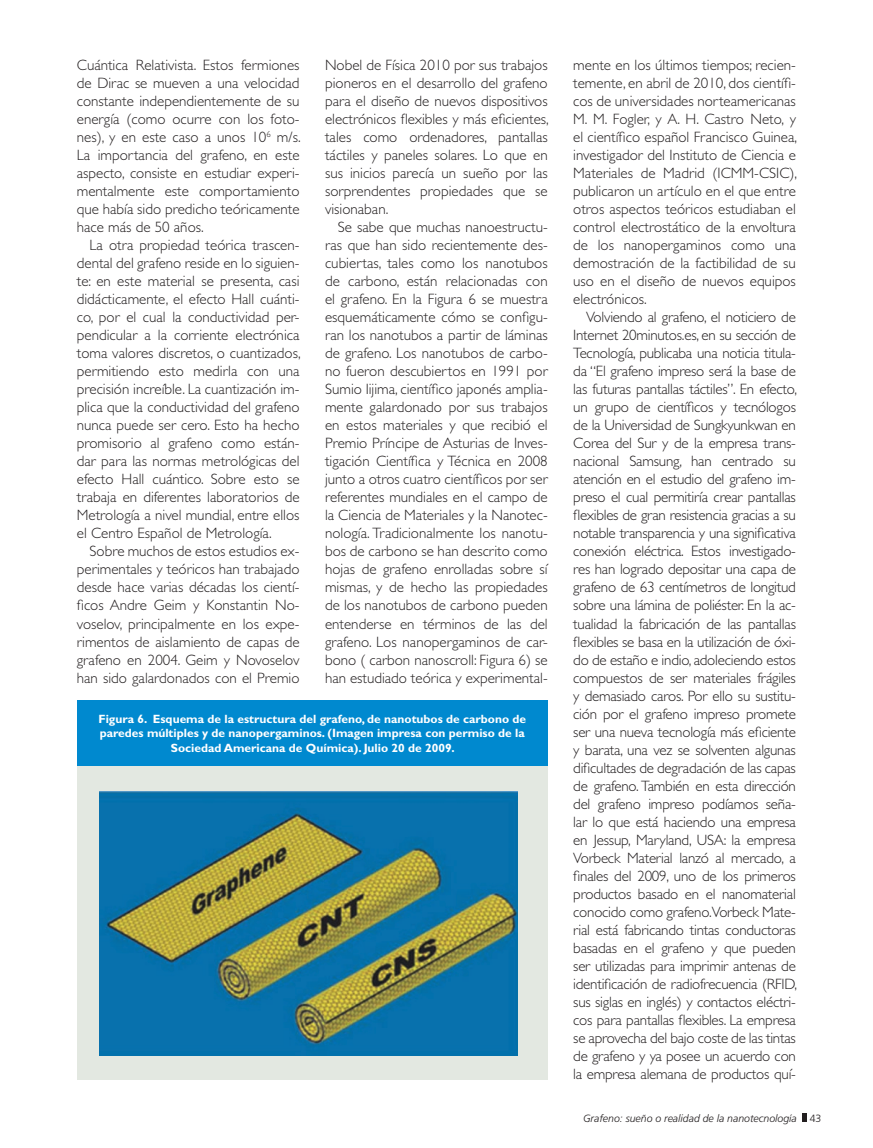
<style>
.page{position:relative;width:873px;height:1148px;background:#fff}
.page>*{position:absolute;margin:0;border:0;box-sizing:border-box;transform-origin:0 0}
.t1{font:300 15px/18px "Gill Sans Std";color:#231f20;text-align:justify}
.t2{font:700 12px/14.4px "Gill Sans Std";color:#fff;text-align:center}
.t3{font:italic 300 10.5px "Frutiger LT Std";color:#231f20}
.s1{font-style:normal}
</style>
<div class="page">
<svg style="left:802px;top:1113px;width:4px;height:8px"></svg>
<div style="left:77px;top:700px;width:470px;height:65px;background:#0089cf"></div>
<div style="left:77px;top:765px;width:470px;height:314px;background:#e3e8e1"></div>
<img style="left:99px;top:791px;width:418px;height:264px">
<p class="t1" style="left:77px;top:56px;width:225px">Cuántica Relativista. Estos fermiones de Dirac se mueven a una velocidad constante independientemente de su energía (como ocurre con los foto&shy;nes), y en este caso a unos 10<sup>6</sup> m/s.<br>La importancia del grafeno, en este aspecto, consiste en estudiar experi&shy;mentalmente este comportamiento que había sido predicho teóricamente hace más de 50 años.</p>
<p class="t1" style="left:77px;top:236px;width:225px;text-indent:13px">La otra propiedad teórica trascen&shy;dental del grafeno reside en lo siguien&shy;te: en este material se presenta, casi didácticamente, el efecto Hall cuánti&shy;co, por el cual la conductividad per&shy;pendicular a la corriente electrónica toma valores discretos, o cuantizados, permitiendo esto medirla con una precisión increíble. La cuantización im&shy;plica que la conductividad del grafeno nunca puede ser cero. Esto ha hecho promisorio al grafeno como están&shy;dar para las normas metrológicas del efecto Hall cuántico. Sobre esto se trabaja en diferentes laboratorios de Metrología a nivel mundial, entre ellos el Centro Español de Metrología.</p>
<p class="t1" style="left:77px;top:542px;width:224px;text-indent:13px">Sobre muchos de estos estudios ex&shy;perimentales y teóricos han trabajado desde hace varias décadas los cientí&shy;ficos Andre Geim y Konstantin No&shy;voselov, principalmente en los expe&shy;rimentos de aislamiento de capas de grafeno en 2004. Geim y Novoselov han sido galardonados con el Premio</p>
<p class="t1" style="left:325px;top:56px;width:225px">Nobel de Física 2010 por sus trabajos pioneros en el desarrollo del grafeno para el diseño de nuevos dispositivos electrónicos flexibles y más eficientes, tales como ordenadores, pantallas táctiles y paneles solares. Lo que en sus inicios parecía un sueño por las sorprendentes propiedades que se visionaban.</p>
<p class="t1" style="left:325px;top:218px;width:224px;text-indent:13px">Se sabe que muchas nanoestructu&shy;ras que han sido recientemente des&shy;cubiertas, tales como los nanotubos de carbono, están relacionadas con el grafeno. En la Figura 6 se muestra esquemáticamente cómo se configu&shy;ran los nanotubos a partir de láminas de grafeno. Los nanotubos de carbo&shy;no fueron descubiertos en 1991 por Sumio Iijima, científico japonés amplia&shy;mente galardonado por sus trabajos en estos materiales y que recibió el Premio Príncipe de Asturias de Inves&shy;tigación Científica y Técnica en 2008 junto a otros cuatro científicos por ser referentes mundiales en el campo de la Ciencia de Materiales y la Nanotec&shy;nología. Tradicionalmente los nanotu&shy;bos de carbono se han descrito como hojas de grafeno enrolladas sobre sí mismas, y de hecho las propiedades de los nanotubos de carbono pueden entenderse en términos de las del grafeno. Los nanopergaminos de car&shy;bono ( carbon nanoscroll: Figura 6) se han estudiado teórica y experimental-</p>
<p class="t2" style="left:98px;top:711px;width:429px">Figura 6. Esquema de la estructura del grafeno, de nanotubos de carbono de paredes múltiples y de nanopergaminos. (Imagen impresa con permiso de la<br>Sociedad Americana de Química). Julio 20 de 2009.</p>
<p class="t1" style="left:573px;top:56px;width:225px">mente en los últimos tiempos; recien&shy;temente, en abril de 2010, dos científi&shy;cos de universidades norteamericanas M. M. Fogler, y A. H. Castro Neto, y el científico español Francisco Guinea, investigador del Instituto de Ciencia e Materiales de Madrid (ICMM-CSIC), publicaron un artículo en el que entre otros aspectos teóricos estudiaban el control electrostático de la envoltura de los nanopergaminos como una demostración de la factibilidad de su uso en el diseño de nuevos equipos electrónicos.</p>
<p class="t1" style="left:573px;top:308px;width:225px;text-indent:13px">Volviendo al grafeno, el noticiero de Internet 20minutos.es, en su sección de Tecnología, publicaba una noticia titula&shy;da “El grafeno impreso será la base de las futuras pantallas táctiles”. En efecto, un grupo de científicos y tecnólogos de la Universidad de Sungkyunkwan en Corea del Sur y de la empresa trans&shy;nacional Samsung, han centrado su atención en el estudio del grafeno im&shy;preso el cual permitiría crear pantallas flexibles de gran resistencia gracias a su notable transparencia y una significativa conexión eléctrica. Estos investigado&shy;res han logrado depositar una capa de grafeno de 63 centímetros de longitud sobre una lámina de poliéster. En la ac&shy;tualidad la fabricación de las pantallas flexibles se basa en la utilización de óxi&shy;do de estaño e indio, adoleciendo estos compuestos de ser materiales frágiles y demasiado caros. Por ello su sustitu&shy;ción por el grafeno impreso promete ser una nueva tecnología más eficiente y barata, una vez se solventen algunas dificultades de degradación de las capas de grafeno. También en esta dirección del grafeno impreso podíamos seña&shy;lar lo que está haciendo una empresa en Jessup, Maryland, USA: la empresa Vorbeck Material lanzó al mercado, a finales del 2009, uno de los primeros productos basado en el nanomaterial conocido como grafeno.Vorbeck Mate&shy;rial está fabricando tintas conductoras basadas en el grafeno y que pueden ser utilizadas para imprimir antenas de identificación de radiofrecuencia (RFID, sus siglas en inglés) y contactos eléctri&shy;cos para pantallas flexibles. La empresa se aprovecha del bajo coste de las tintas de grafeno y ya posee un acuerdo con la empresa alemana de productos quí-</p>
<p class="t3" style="left:583px;top:1111px;width:240px">Grafeno: sueño o realidad de la nanotecnología <span class="s1">43</span></p>
</div>
